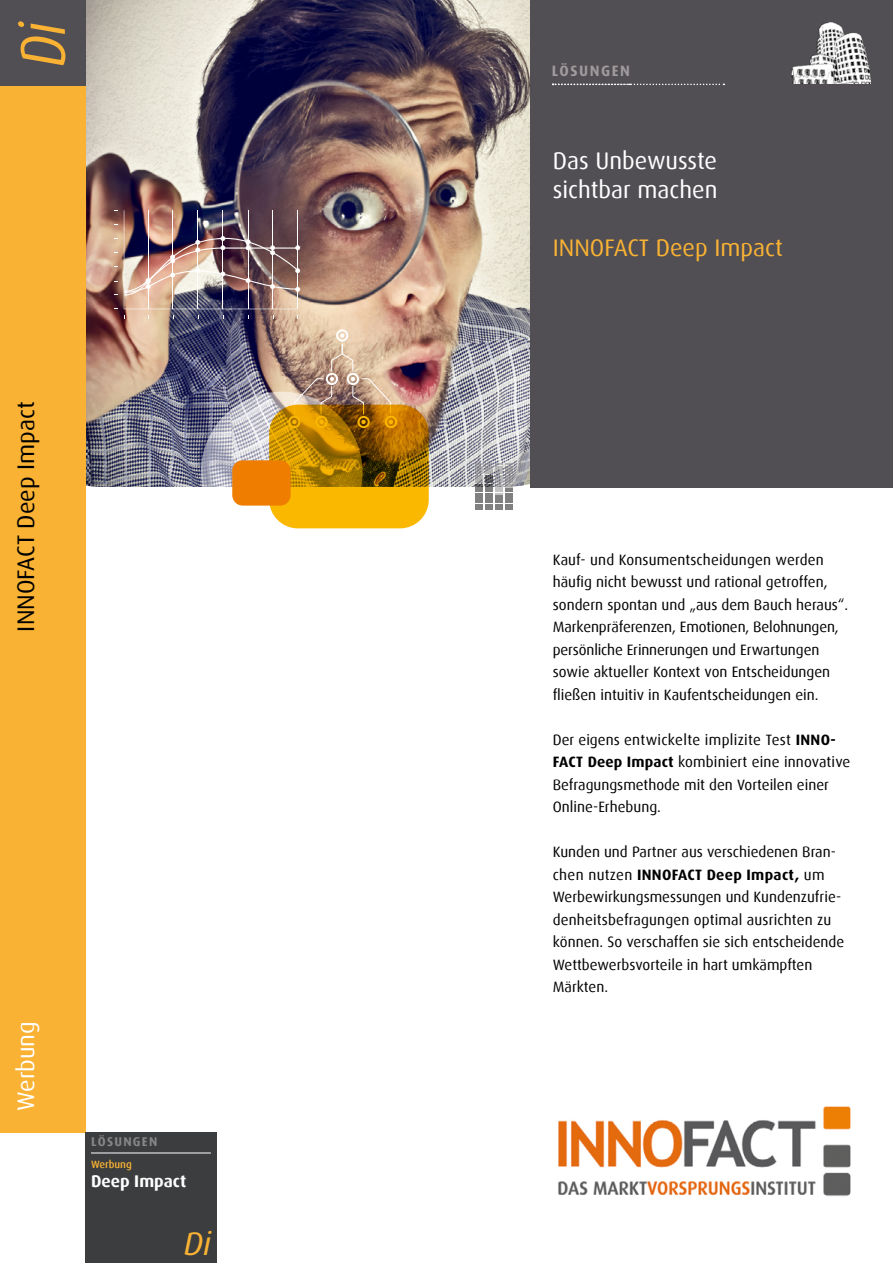
<style>
.page{position:relative;width:893px;height:1263px;background:#fff}
.page>*{position:absolute;margin:0;border:0;box-sizing:border-box;transform-origin:0 0}
.t1{font:italic 63.45px "Dax";color:#f9b234;scale:.84 1}
.t2{font:italic 32.7px "Dax";color:#f9b234}
.t3{font:24px/28.8px "Dax";color:#fff}
.t4{font:24px "Dax";color:#f9b234}
.t5{font:24px "Dax";color:#000}
.t6{font:700 16.95px "Dax";color:#fff}
.t7{font:15px/22.5px "Dax";color:#000}
.t8{font:700 15px "Dax";letter-spacing:.1em;color:#a09a9c}
.t9{font:700 12.75px "Dax";letter-spacing:.1em;color:#878787}
.t10{font:500 10.5px "Dax";color:#f9b234}
.s1{font-weight:700}
</style>
<div class="page">
<img style="left:85px;top:0;width:446px;height:487px">
<div style="left:531px;top:0;width:362px;height:488px;background:#514f54"></div>
<div style="left:0;top:0;width:85px;height:1132px;background:#f9b234"></div>
<div style="left:0;top:0;width:85px;height:85px;background:#514f54"></div>
<svg style="left:553px;top:84px;width:171px;height:1px"></svg>
<svg style="left:201px;top:392px;width:162px;height:161px"></svg>
<img style="left:124px;top:210px;width:176px;height:99px">
<svg style="left:287px;top:328px;width:106px;height:79px;background:#c6a993"></svg>
<svg style="left:475px;top:463px;width:37px;height:47px;background:#a0a0a2"></svg>
<svg style="left:269px;top:405px;width:160px;height:123px;background:#c38900"></svg>
<div style="left:232px;top:460px;width:59px;height:46px;background:#ef7d00;border-radius:10px"></div>
<img style="left:791px;top:22px;width:80px;height:61px">
<div style="left:85px;top:1132px;width:132px;height:131px;background:#3b3d3e"></div>
<hr style="left:91px;top:1152px;width:120px;height:1px;background:#fff">
<img style="left:558px;top:1106px;width:292px;height:91px">
<h1 class="t1" style="left:8px;top:67px;width:56px;rotate:-90deg">Di</h1>
<h3 class="t5" style="left:13px;top:631px;width:231px;rotate:-90deg">INNOFACT Deep Impact</h3>
<h3 class="t3" style="left:12px;top:1111px;width:91px;rotate:-90deg">Werbung</h3>
<p class="t9" style="left:91px;top:1135px;width:68px">LÖSUNGEN</p>
<p class="t10" style="left:91px;top:1158px;width:42px">Werbung</p>
<p class="t6" style="left:91px;top:1171px;width:97px">Deep Impact</p>
<h2 class="t2" style="left:184px;top:1225px;width:29px">Di</h2>
<p class="t8" style="left:552px;top:63px;width:80px">LÖSUNGEN</p>
<h3 class="t3" style="left:553px;top:147px;width:166px">Das Unbewusste sichtbar machen</h3>
<h3 class="t4" style="left:553px;top:234px;width:231px">INNOFACT Deep Impact</h3>
<p class="t7" style="left:553px;top:548px;width:297px">Kauf- und Konsumentscheidungen werden häufig nicht bewusst und rational getroffen, sondern spontan und „aus dem Bauch heraus“.<br>Markenpräferenzen, Emotionen, Belohnungen, persönliche Erinnerungen und Erwartungen sowie aktueller Kontext von Entscheidungen fließen intuitiv in Kaufentscheidungen ein.</p>
<p class="t7" style="left:553px;top:728px;width:299px">Der eigens entwickelte implizite Test <span class="s1">INNO-FACT Deep Impact</span> kombiniert eine innovative Befragungsmethode mit den Vorteilen einer Online-Erhebung.</p>
<p class="t7" style="left:553px;top:841px;width:293px">Kunden und Partner aus verschiedenen Bran&shy;chen nutzen <span class="s1">INNOFACT Deep Impact,</span> um Werbewirkungsmessungen und Kundenzufrie&shy;denheitsbefragungen optimal ausrichten zu können. So verschaffen sie sich entscheidende Wettbewerbsvorteile in hart umkämpften Märkten.</p>
</div>
